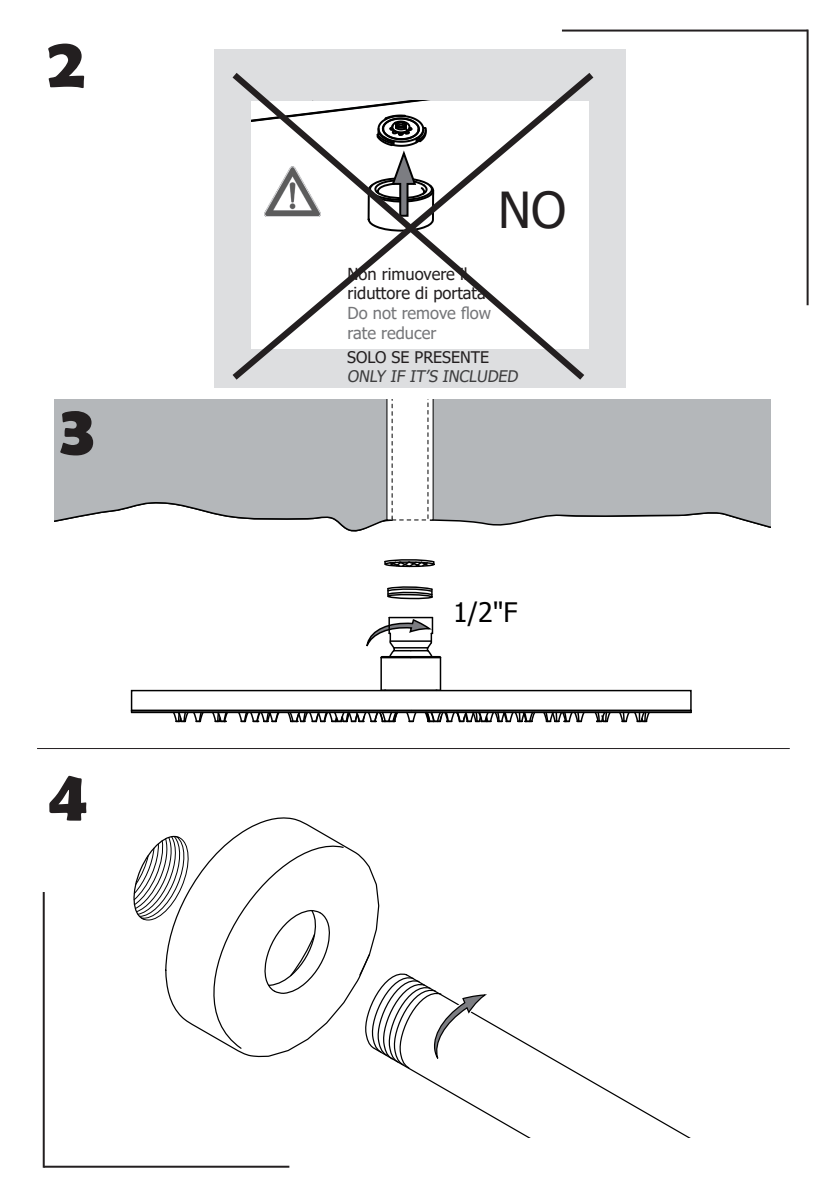
<style>
.page{position:relative;width:840px;height:1191px;background:#fff}
.page>*{position:absolute;margin:0;border:0;box-sizing:border-box;transform-origin:0 0}
.t1{font:700 72px "Berlin Sans FB Demi";color:#231f20}
.t2{font:49.6px "Tahoma";color:#231f20}
.t3{font:26.8px "Tahoma";color:#000}
.t4{font:16.6px/19.8px "Tahoma";color:#231f20}
.t5{font:16.6px/19.8px "Tahoma";color:#757679}
.t6{font:16px "Tahoma";color:#3e3e3f}
.t7{font:16px "Tahoma";color:#231f20}
</style>
<div class="page">
<hr style="left:561px;top:30px;width:246px;height:2px;background:#231f20">
<hr style="left:806px;top:30px;width:2px;height:275px;background:#231f20">
<hr style="left:44px;top:1165px;width:245px;height:2px;background:#231f20">
<hr style="left:43px;top:892px;width:2px;height:275px;background:#231f20">
<svg style="left:54px;top:399px;width:716px;height:133px"></svg>
<svg style="left:387px;top:586px;width:46px;height:13px"></svg>
<svg style="left:384px;top:559px;width:51px;height:9px"></svg>
<svg style="left:366px;top:617px;width:76px;height:42px"></svg>
<hr style="left:381px;top:689px;width:59px;height:2px;background:#000">
<hr style="left:380px;top:657px;width:1px;height:33px;background:#000">
<hr style="left:439px;top:657px;width:2px;height:33px;background:#000">
<svg style="left:171px;top:713px;width:58px;height:10px"></svg>
<svg style="left:236px;top:713px;width:181px;height:10px"></svg>
<svg style="left:617px;top:713px;width:33px;height:10px"></svg>
<svg style="left:593px;top:713px;width:18px;height:10px"></svg>
<svg style="left:423px;top:713px;width:162px;height:10px"></svg>
<hr style="left:131px;top:711px;width:559px;height:2px;background:#000">
<div style="left:131px;top:690px;width:560px;height:21px;border:1px solid #000"></div>
<svg style="left:235px;top:817px;width:145px;height:240px"></svg>
<svg style="left:358px;top:953px;width:331px;height:184px"></svg>
<svg style="left:133px;top:831px;width:211px;height:219px"></svg>
<hr style="left:37px;top:748px;width:752px;height:1px;background:#231f20">
<div style="left:214px;top:236px;width:411px;height:152px;background:#dddee0"></div>
<div style="left:214px;top:50px;width:411px;height:186px;background:#dddee0"></div>
<svg style="left:226px;top:66px;width:373px;height:320px"></svg>
<img style="left:264px;top:167px;width:56px;height:49px">
<h1 class="t1" style="left:47px;top:20px;width:39px">2</h1>
<h1 class="t1" style="left:59px;top:388px;width:37px">3</h1>
<h1 class="t1" style="left:48px;top:753px;width:41px">4</h1>
<h2 class="t2" style="left:498px;top:177px;width:70px">NO</h2>
<p class="t4" style="left:347px;top:265px;width:140px">Non rimuovere il riduttore di portata</p>
<p class="t5" style="left:347px;top:304px;width:145px">Do not remove flow rate reducer</p>
<p class="t7" style="left:347px;top:346px;width:143px">SOLO SE PRESENTE</p>
<p class="t6" style="left:347px;top:365px;width:175px">ONLY IF IT’S INCLUDED</p>
<h3 class="t3" style="left:453px;top:594px;width:66px">1/2"F</h3>
</div>
